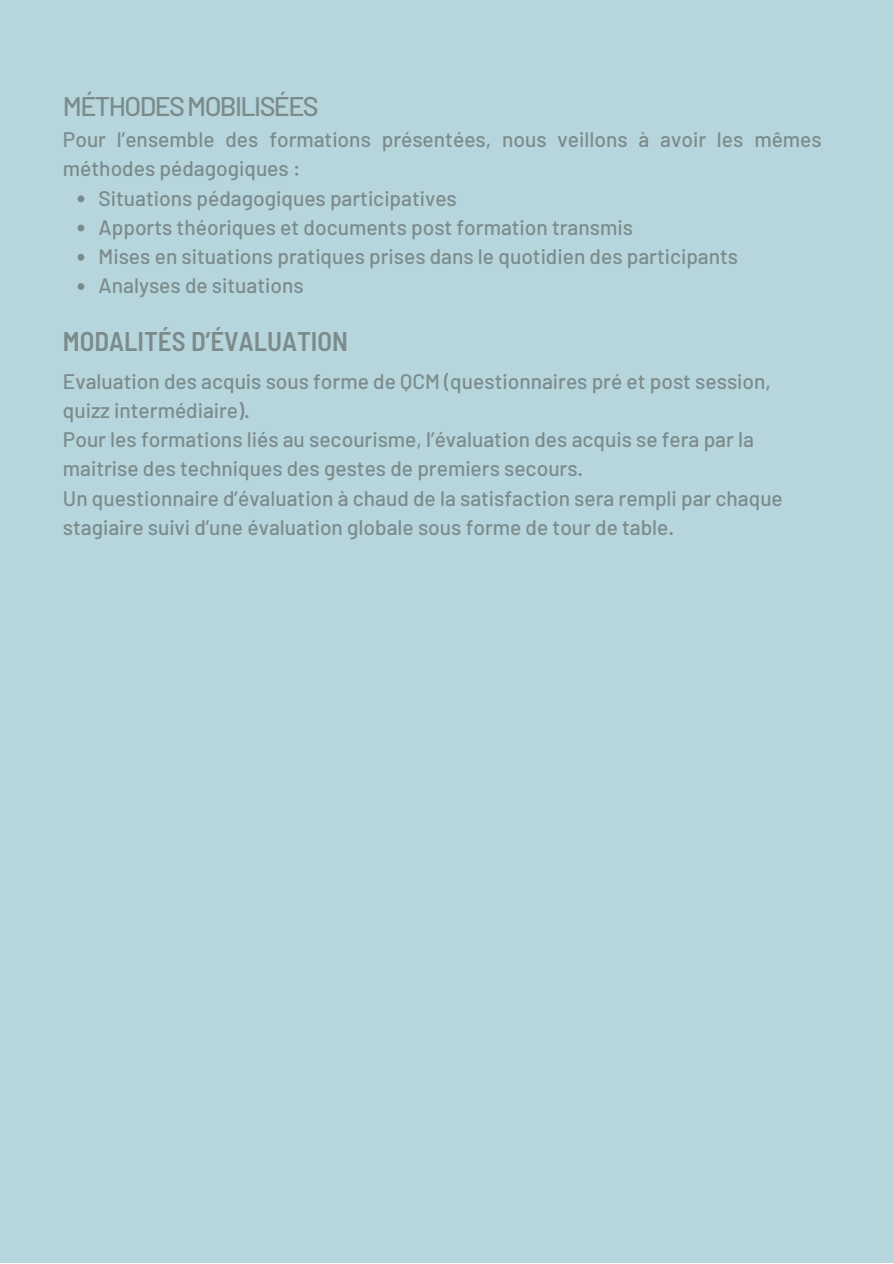
<style>
.page{position:relative;width:893px;height:1264px;background:#fff}
.page>*{position:absolute;margin:0;border:0;box-sizing:border-box;transform-origin:0 0}
.t1{font:600 semi-condensed 27px "Barlow";color:#7b8b8b}
.t2{font:500 27px "Barlow";letter-spacing:-.06em;color:#7b8b8b}
.t3{font:500 21px/29.2px "Barlow";color:#7b8b8b}
</style>
<div class="page">
<div style="left:0;top:0;width:892px;height:1262px;background:#b7d5dd"></div>
<svg style="left:78px;top:195px;width:6px;height:7px"></svg>
<svg style="left:78px;top:225px;width:6px;height:6px"></svg>
<svg style="left:78px;top:254px;width:6px;height:7px"></svg>
<svg style="left:78px;top:283px;width:6px;height:7px"></svg>
<p class="t2" style="left:63px;top:89px;width:257px">MÉTHODESMOBILISÉES</p>
<p class="t3" style="left:63px;top:124px;width:760px">Pour l’ensemble des formations présentées, nous veillons à avoir les mêmes méthodes pédagogiques :</p>
<p class="t3" style="left:99px;top:182px;width:360px">Situations pédagogiques participatives</p>
<p class="t3" style="left:99px;top:212px;width:535px">Apports théoriques et documents post formation transmis</p>
<p class="t3" style="left:99px;top:241px;width:641px">Mises en situations pratiques prises dans le quotidien des participants</p>
<p class="t3" style="left:99px;top:270px;width:206px">Analyses de situations</p>
<p class="t1" style="left:63px;top:324px;width:286px">MODALITÉS D’ÉVALUATION</p>
<p class="t3" style="left:63px;top:365px;width:709px">Evaluation des acquis sous forme de QCM (questionnaires pré et post session, quizz intermédiaire).</p>
<p class="t3" style="left:63px;top:424px;width:692px">Pour les formations liés au secourisme, l’évaluation des acquis se fera par la maitrise des techniques des gestes de premiers secours.</p>
<p class="t3" style="left:63px;top:482px;width:721px">Un questionnaire d’évaluation à chaud de la satisfaction sera rempli par chaque stagiaire suivi d’une évaluation globale sous forme de tour de table.</p>
</div>
